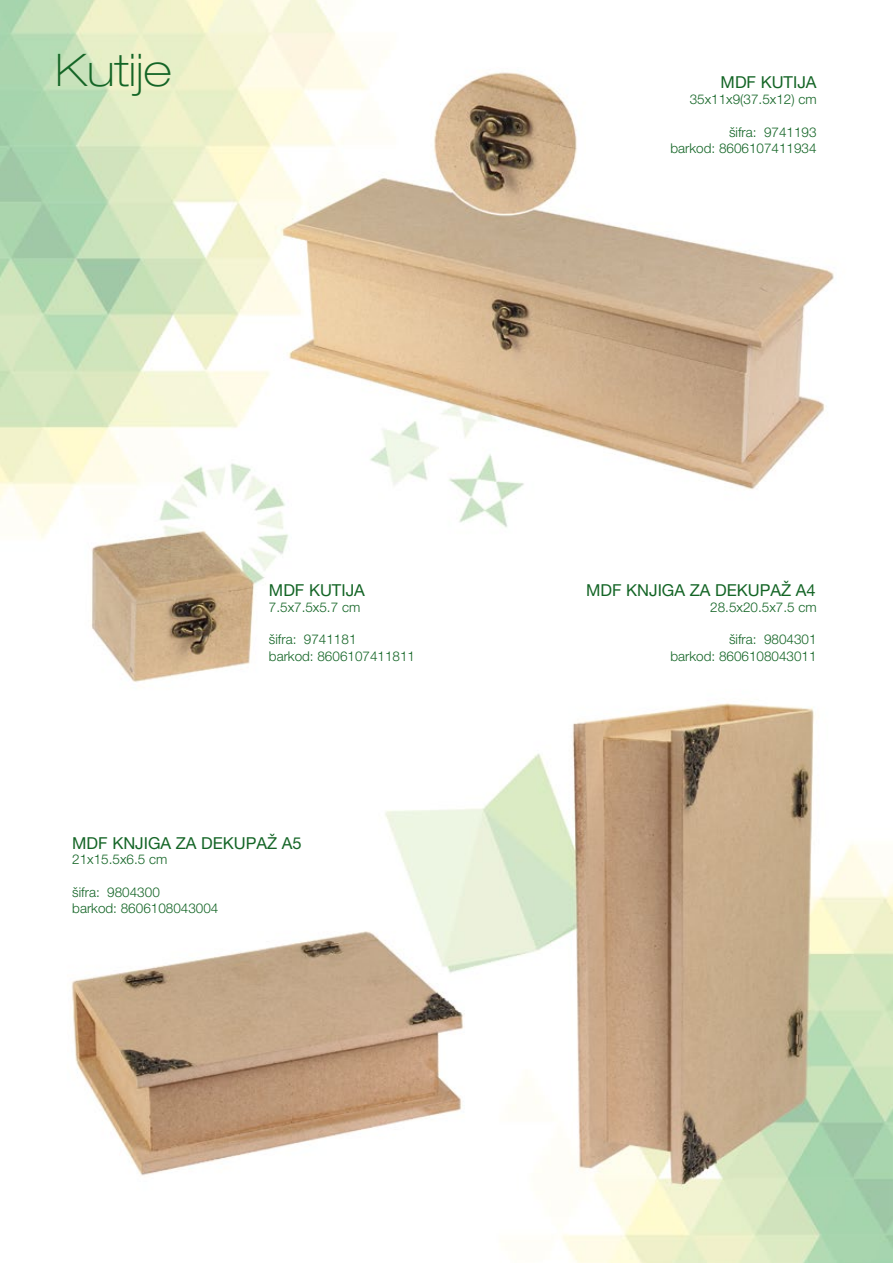
<style>
.page{position:relative;width:893px;height:1263px;background:#fff}
.page>*{position:absolute;margin:0;border:0;box-sizing:border-box;transform-origin:0 0}
.t1{font:100 expanded 45px "Helvetica Neue LT Pro";color:#146526}
.t2{font:16.5px "Helvetica Neue LT Pro";color:#146526}
.t3{font:300 13.5px/16.2px "Helvetica Neue LT Pro";color:#146526;text-align:right}
</style>
<div class="page">
<img style="left:0;top:0;width:893px;height:1263px">
<h1 class="t1" style="left:56px;top:43px;width:117px">Kutije</h1>
<p class="t2" style="left:269px;top:580px;width:97px">MDF KUTIJA</p>
<p class="t3" style="left:269px;top:599px;width:93px">7.5x7.5x5.7 cm</p>
<p class="t3" style="left:269px;top:631px;width:148px;text-align:left">šifra: 9741181<br>barkod: 8606107411811</p>
<p class="t2" style="left:72px;top:833px;width:231px">MDF KNJIGA ZA DEKUPAŽ A5</p>
<p class="t3" style="left:72px;top:851px;width:97px">21x15.5x6.5 cm</p>
<p class="t3" style="left:72px;top:884px;width:148px;text-align:left">šifra: 9804300<br>barkod: 8606108043004</p>
<p class="t2" style="left:721px;top:73px;width:97px">MDF KUTIJA</p>
<p class="t3" style="left:690px;top:91px;width:128px">35x11x9(37.5x12) cm</p>
<p class="t3" style="left:670px;top:124px;width:148px">šifra: 9741193<br>barkod: 8606107411934</p>
<p class="t2" style="left:586px;top:580px;width:231px">MDF KNJIGA ZA DEKUPAŽ A4</p>
<p class="t3" style="left:710px;top:599px;width:108px">28.5x20.5x7.5 cm</p>
<p class="t3" style="left:670px;top:631px;width:148px">šifra: 9804301<br>barkod: 8606108043011</p>
</div>
